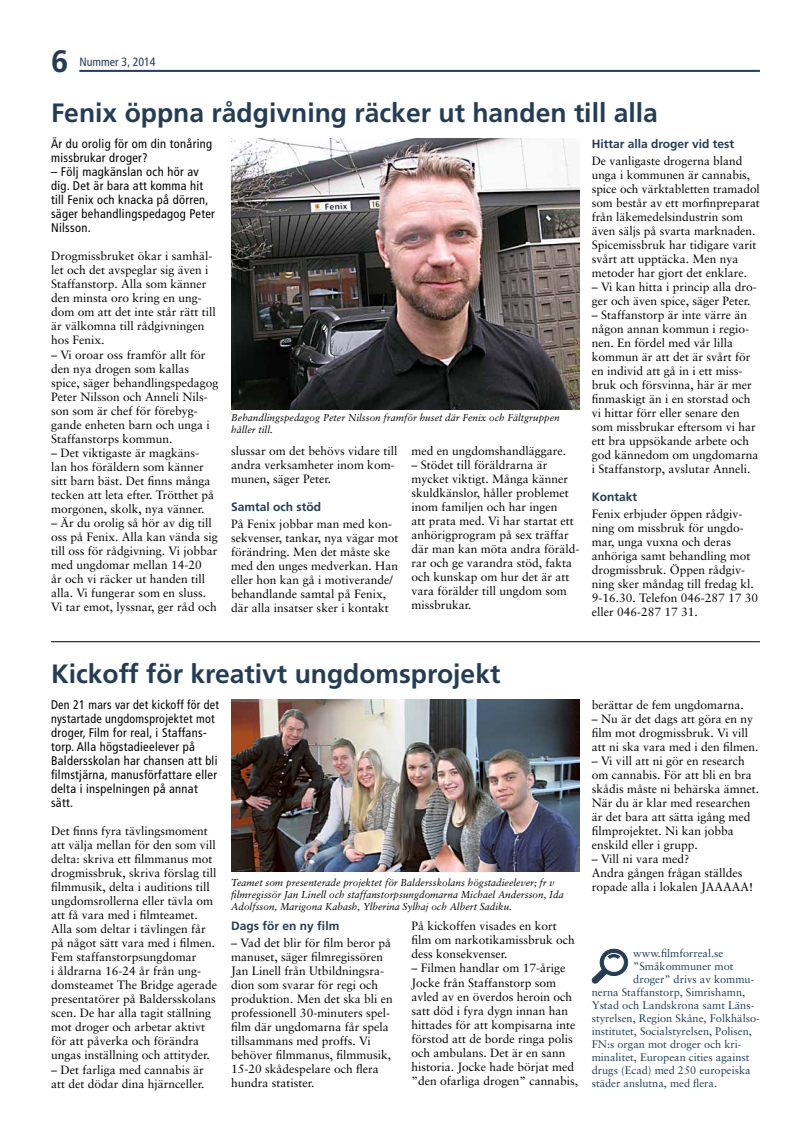
<style>
.page{position:relative;width:794px;height:1126px;background:#fff}
.page>*{position:absolute;margin:0;border:0;box-sizing:border-box;transform-origin:0 0}
.t1{font:700 31px "Frutiger";color:#243d55}
.t2{font:700 26.5px "Frutiger";color:#243d55}
.t3{font:condensed 12.5px/14px "Frutiger";letter-spacing:.025em;color:#000;scale:.96 1}
.t4{font:condensed 12.5px/14px "Frutiger";letter-spacing:.025em;color:#000}
.t5{font:12px/14px "Sabon";color:#000}
.t6{font:700 12px "Frutiger";color:#243d55}
.t7{font:condensed 12px "Frutiger";color:#243d55}
.t8{font:11px "Sabon";color:#243d55}
.t9{font:italic 10px/12px "Sabon";color:#000}
</style>
<div class="page">
<hr style="left:79px;top:70px;width:681px;height:2px;background:#243d55">
<hr style="left:51px;top:641px;width:709px;height:1px;background:#000">
<svg style="left:591px;top:948px;width:38px;height:36px"></svg>
<img style="left:231px;top:699px;width:349px;height:172px">
<img style="left:231px;top:139px;width:349px;height:270px">
<h1 class="t1" style="left:51px;top:43px;width:19px">6</h1>
<p class="t7" style="left:79px;top:55px;width:78px">Nummer 3, 2014</p>
<h2 class="t2" style="left:51px;top:97px;width:608px">Fenix öppna rådgivning räcker ut handen till alla</h2>
<p class="t4" style="left:51px;top:137px;width:163px">Är du orolig för om din tonåring missbrukar droger?</p>
<p class="t4" style="left:51px;top:165px;width:165px">– Följ magkänslan och hör av dig. Det är bara att komma hit till Fenix och knacka på dörren, säger behandlingspedagog Peter<br>Nilsson.</p>
<p class="t5" style="left:51px;top:249px;width:166px">Drogmissbruket ökar i samhäl&shy;let och det avspeglar sig även i<br>Staffanstorp. Alla som känner den minsta oro kring en ung&shy;dom om att det inte står rätt till är välkomna till rådgivningen hos Fenix.</p>
<p class="t5" style="left:51px;top:347px;width:169px">– Vi oroar oss framför allt för den nya drogen som kallas spice, säger behandlingspedagog<br>Peter Nilsson och Anneli Nils&shy;son som är chef för förebyg&shy;gande enheten barn och unga i<br>Staffanstorps kommun.</p>
<p class="t5" style="left:51px;top:445px;width:165px">– Det viktigaste är magkäns&shy;lan hos föräldern som känner sitt barn bäst. Det finns många tecken att leta efter. Trötthet på morgonen, skolk, nya vänner.</p>
<p class="t5" style="left:51px;top:515px;width:168px">– Är du orolig så hör av dig till oss på Fenix. Alla kan vända sig till oss för rådgivning. Vi jobbar med ungdomar mellan 14-20<br>år och vi räcker ut handen till alla. Vi fungerar som en sluss.<br>Vi tar emot, lyssnar, ger råd och</p>
<p class="t6" style="left:592px;top:137px;width:144px">Hittar alla droger vid test</p>
<p class="t5" style="left:592px;top:153px;width:170px">De vanligaste drogerna bland unga i kommunen är cannabis, spice och värktabletten tramadol som består av ett morfinpreparat från läkemedelsindustrin som även säljs på svarta marknaden.<br>Spicemissbruk har tidigare varit svårt att upptäcka. Men nya metoder har gjort det enklare.</p>
<p class="t5" style="left:592px;top:279px;width:166px">– Vi kan hitta i princip alla dro&shy;ger och även spice, säger Peter.</p>
<p class="t5" style="left:592px;top:307px;width:168px">– Staffanstorp är inte värre än någon annan kommun i regio&shy;nen. En fördel med vår lilla kommun är att det är svårt för en individ att gå in i ett miss&shy;bruk och försvinna, här är mer finmaskigt än i en storstad och vi hittar förr eller senare den som missbrukar eftersom vi har ett bra uppsökande arbete och god kännedom om ungdomarna i Staffanstorp, avslutar Anneli.</p>
<p class="t6" style="left:592px;top:490px;width:47px">Kontakt</p>
<p class="t5" style="left:592px;top:507px;width:168px">Fenix erbjuder öppen rådgiv&shy;ning om missbruk för ungdo&shy;mar, unga vuxna och deras anhöriga samt behandling mot drogmissbruk. Öppen rådgiv&shy;ning sker måndag till fredag kl.<br>9-16.30. Telefon 046-287 17 30 eller 046-287 17 31.</p>
<p class="t9" style="left:231px;top:411px;width:330px">Behandlingspedagog Peter Nilsson framför huset där Fenix och Fältgruppen håller till.</p>
<p class="t5" style="left:411px;top:443px;width:156px">med en ungdomshandläggare.</p>
<p class="t5" style="left:411px;top:457px;width:170px">– Stödet till föräldrarna är mycket viktigt. Många känner skuldkänslor, håller problemet inom familjen och har ingen<br>att prata med. Vi har startat ett anhörigprogram på sex träffar där man kan möta andra föräld&shy;rar och ge varandra stöd, fakta och kunskap om hur det är att vara förälder till ungdom som missbrukar.</p>
<p class="t5" style="left:231px;top:443px;width:168px">slussar om det behövs vidare till andra verksamheter inom kom&shy;munen, säger Peter.</p>
<p class="t6" style="left:231px;top:500px;width:92px">Samtal och stöd</p>
<p class="t5" style="left:231px;top:516px;width:168px">På Fenix jobbar man med kon&shy;sekvenser, tankar, nya vägar mot förändring. Men det måste ske med den unges medverkan. Han eller hon kan gå i motiverande/ behandlande samtal på Fenix, där alla insatser sker i kontakt</p>
<h2 class="t2" style="left:51px;top:658px;width:451px">Kickoff för kreativt ungdomsprojekt</h2>
<p class="t3" style="left:51px;top:698px;width:177px">Den 21 mars var det kickoff för det nystartade ungdomsprojektet mot droger, Film for real, i Staffans&shy;torp. Alla högstadieelever på<br>Baldersskolan har chansen att bli filmstjärna, manusförfattare eller delta i inspelningen på annat sätt.</p>
<p class="t5" style="left:51px;top:824px;width:167px">Det finns fyra tävlingsmoment att välja mellan för den som vill delta: skriva ett filmmanus mot drogmissbruk, skriva förslag till filmmusik, delta i auditions till ungdomsrollerna eller tävla om att få vara med i filmteamet.<br>Alla som deltar i tävlingen får på något sätt vara med i filmen.<br>Fem staffanstorpsungdomar<br>i åldrarna 16-24 år från ung&shy;domsteamet The Bridge agerade presentatörer på Baldersskolans scen. De har alla tagit ställning mot droger och arbetar aktivt för att påverka och förändra ungas inställning och attityder.</p>
<p class="t5" style="left:51px;top:1062px;width:155px">– Det farliga med cannabis är att det dödar dina hjärnceller.</p>
<p class="t9" style="left:231px;top:876px;width:334px">Teamet som presenterade projektet för Baldersskolans högstadieelever; fr v filmregissör Jan Linell och staffanstorpsungdomarna Michael Andersson, Ida<br>Adolfsson, Marigona Kabash, Ylberina Sylhaj och Albert Sadiku.</p>
<p class="t6" style="left:231px;top:918px;width:110px">Dags för en ny film</p>
<p class="t5" style="left:231px;top:935px;width:163px">– Vad det blir för film beror på manuset, säger filmregissören<br>Jan Linell från Utbildningsra&shy;dion som svarar för regi och produktion. Men det ska bli en professionell 30-minuters spel&shy;film där ungdomarna får spela tillsammans med proffs. Vi behöver filmmanus, filmmusik,<br>15-20 skådespelare och flera hundra statister.</p>
<p class="t5" style="left:411px;top:919px;width:165px">På kickoffen visades en kort film om narkotikamissbruk och dess konsekvenser.</p>
<p class="t5" style="left:411px;top:961px;width:168px">– Filmen handlar om 17-årige<br>Jocke från Staffanstorp som avled av en överdos heroin och satt död i fyra dygn innan han hittades för att kompisarna inte förstod att de borde ringa polis och ambulans. Det är en sann historia. Jocke hade börjat med ”den ofarliga drogen” cannabis,</p>
<p class="t5" style="left:592px;top:698px;width:153px">berättar de fem ungdomarna.</p>
<p class="t5" style="left:592px;top:712px;width:168px">– Nu är det dags att göra en ny film mot drogmissbruk. Vi vill att ni ska vara med i den filmen.</p>
<p class="t5" style="left:592px;top:754px;width:169px">– Vi vill att ni gör en research om cannabis. För att bli en bra skådis måste ni behärska ämnet.<br>När du är klar med researchen är det bara att sätta igång med filmprojektet. Ni kan jobba enskild eller i grupp.</p>
<p class="t5" style="left:592px;top:852px;width:163px">– Vill ni vara med?<br>Andra gången frågan ställdes ropade alla i lokalen JAAAAA!</p>
<p class="t8" style="left:633px;top:946px;width:92px">www.filmforreal.se</p>
<p class="t8" style="left:633px;top:959px;width:102px">”Småkommuner mot</p>
<p class="t8" style="left:633px;top:972px;width:123px">droger” drivs av kommu-</p>
<p class="t8" style="left:592px;top:985px;width:155px">nerna Staffanstorp, Simrishamn,</p>
<p class="t8" style="left:592px;top:998px;width:164px">Ystad och Landskrona samt Läns-</p>
<p class="t8" style="left:592px;top:1011px;width:170px">styrelsen, Region Skåne, Folkhälso-</p>
<p class="t8" style="left:592px;top:1024px;width:162px">institutet, Socialstyrelsen, Polisen,</p>
<p class="t8" style="left:592px;top:1037px;width:151px">FN:s organ mot droger och kri-</p>
<p class="t8" style="left:592px;top:1050px;width:159px">minalitet, European cities against</p>
<p class="t8" style="left:592px;top:1063px;width:160px">drugs (Ecad) med 250 europeiska</p>
<p class="t8" style="left:592px;top:1076px;width:127px">städer anslutna, med flera.</p>
</div>
